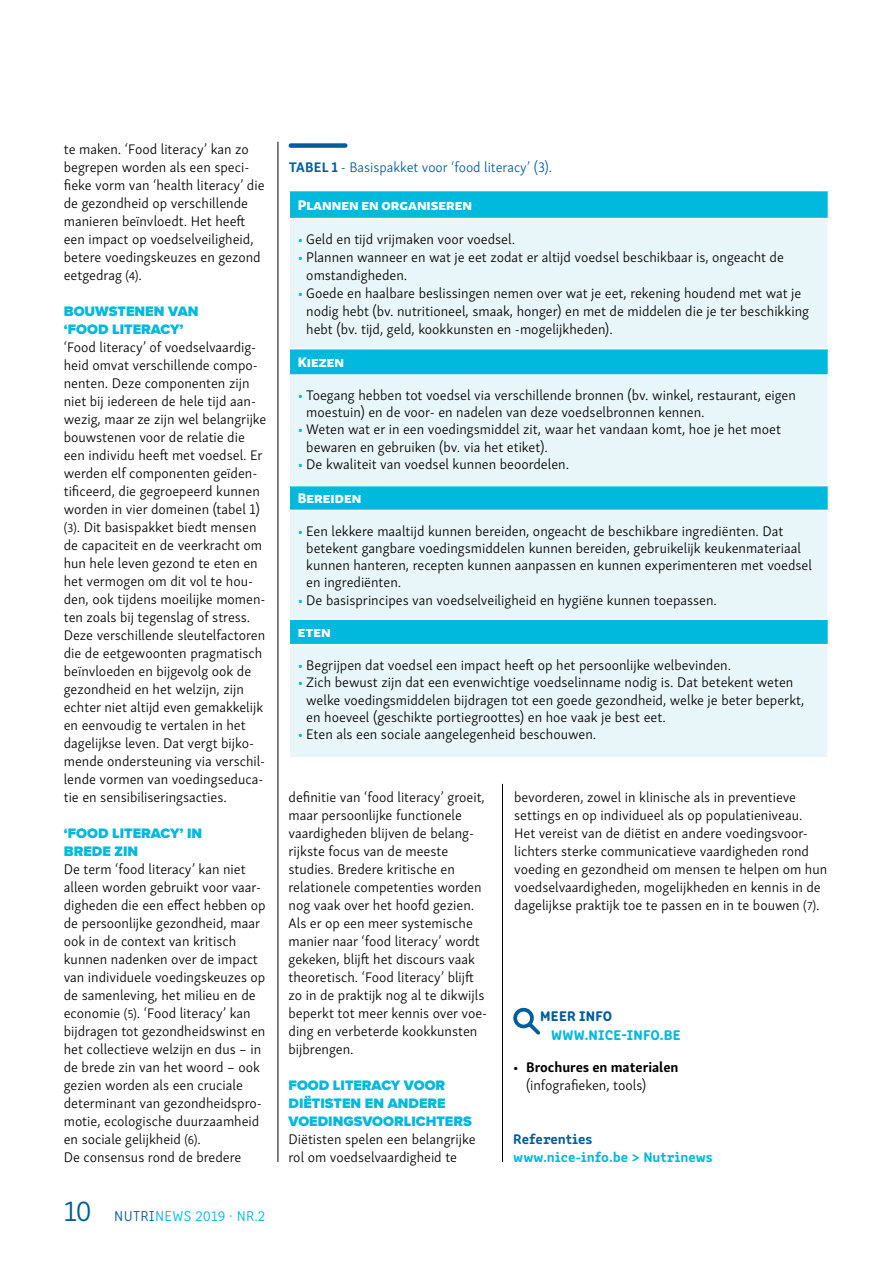
<style>
.page{position:relative;width:893px;height:1263px;background:#fff}
.page>*{position:absolute;margin:0;border:0;box-sizing:border-box;transform-origin:0 0}
.t1{font:300 15px "Clone Rounded";letter-spacing:.02em;color:#00b9dc}
.t2{font:300 14.25px/18px "Skolar Sans";color:#000}
.t3{font:900 14.25px/18px "Proxima Nova";color:#00b9dc}
.t4{font:300 14.25px "Skolar Sans";color:#005d9d}
.t5{font:14.25px "Skolar Sans Eb";color:#fff}
.t6{font:700 14.25px "Clone Rounded";color:#00b9dc}
.t7{font:700 14.25px "Skolar Sans";color:#000}
.t8{font:14.25px "Clone Rounded Eb";letter-spacing:.02em;color:#00b9dc}
.t9{font:700 14.25px "Clone Rounded";color:#005d9d}
.t10{font:14.25px "Clone Rounded Eb";letter-spacing:.02em;color:#005d9d}
.s1{font-size:12px}
.s2{font-size:30px;color:#005d9d}
.s3{color:#005d9d}
.s4{font-weight:700}
.s5{color:#00b9dc}
</style>
<div class="page">
<hr style="left:278px;top:142px;width:1px;height:1020px;background:#000">
<hr style="left:502px;top:784px;width:1px;height:378px;background:#000">
<svg style="left:290px;top:191px;width:538px;height:27px;background:#04badc"></svg>
<svg style="left:290px;top:219px;width:538px;height:538px;background:#c9edf5"></svg>
<hr style="left:289px;top:348px;width:540px;height:1px;background:#fff">
<hr style="left:289px;top:374px;width:540px;height:2px;background:#fff">
<hr style="left:289px;top:485px;width:540px;height:1px;background:#fff">
<hr style="left:289px;top:510px;width:540px;height:1px;background:#fff">
<hr style="left:289px;top:618px;width:540px;height:2px;background:#fff">
<hr style="left:289px;top:644px;width:540px;height:1px;background:#fff">
<div style="left:291px;top:143px;width:54px;height:5px;background:#005d9d"></div>
<svg style="left:513px;top:1007px;width:27px;height:28px"></svg>
<p class="t2" style="left:64px;top:139px;width:202px">te maken. ‘Food literacy’ kan zo begrepen worden als een speci&shy;fieke vorm van ‘health literacy’ die de gezondheid op verschillende manieren beïnvloedt. Het heeft een impact op voedselveiligheid, betere voedingskeuzes en gezond eetgedrag <span class="s1">(4)</span>.</p>
<p class="t3" style="left:64px;top:303px;width:136px">BOUWSTENEN VAN ‘FOOD LITERACY’</p>
<p class="t2" style="left:64px;top:337px;width:204px">‘Food literacy’ of voedselvaardig&shy;heid omvat verschillende compo&shy;nenten. Deze componenten zijn niet bij iedereen de hele tijd aan&shy;wezig, maar ze zijn wel belangrijke bouwstenen voor de relatie die een individu heeft met voedsel. Er werden elf componenten geïden&shy;tificeerd, die gegroepeerd kunnen worden in vier domeinen (tabel 1) <span class="s1">(3)</span>. Dit basispakket biedt mensen de capaciteit en de veerkracht om hun hele leven gezond te eten en het vermogen om dit vol te hou&shy;den, ook tijdens moeilijke momen&shy;ten zoals bij tegenslag of stress.<br>Deze verschillende sleutelfactoren die de eetgewoonten pragmatisch beïnvloeden en bijgevolg ook de gezondheid en het welzijn, zijn echter niet altijd even gemakkelijk en eenvoudig te vertalen in het dagelijkse leven. Dat vergt bijko&shy;mende ondersteuning via verschil&shy;lende vormen van voedingseduca&shy;tie en sensibiliseringsacties.</p>
<p class="t3" style="left:64px;top:825px;width:140px">‘FOOD LITERACY’ IN<br>BREDE ZIN</p>
<p class="t2" style="left:64px;top:859px;width:203px">De term ‘food literacy’ kan niet alleen worden gebruikt voor vaar&shy;digheden die een effect hebben op de persoonlijke gezondheid, maar ook in de context van kritisch kunnen nadenken over de impact van individuele voedingskeuzes op de samenleving, het milieu en de economie <span class="s1">(5)</span>. ‘Food literacy’ kan bijdragen tot gezondheidswinst en het collectieve welzijn en dus – in de brede zin van het woord – ook gezien worden als een cruciale determinant van gezondheidspro&shy;motie, ecologische duurzaamheid en sociale gelijkheid <span class="s1">(6)</span>.<br>De consensus rond de bredere</p>
<p class="t1" style="left:64px;top:1205px;width:203px"><span class="s2">10</span> <span class="s3">NUTRI</span>NEWS 2019 · NR.2</p>
<p class="t4" style="left:289px;top:156px;width:265px"><span class="s4">TABEL 1</span> - Basispakket voor ‘food literacy’ (3).</p>
<p class="t5" style="left:298px;top:193px;width:176px">Plannen en organiseren</p>
<p class="t2" style="left:298px;top:229px;width:219px"><span class="s5">•</span> Geld en tijd vrijmaken voor voedsel.</p>
<p class="t2" style="left:306px;top:247px;width:479px;text-indent:-9px"><span class="s5">•</span> Plannen wanneer en wat je eet zodat er altijd voedsel beschikbaar is, ongeacht de omstandigheden.</p>
<p class="t2" style="left:306px;top:283px;width:504px;text-indent:-9px"><span class="s5">•</span> Goede en haalbare beslissingen nemen over wat je eet, rekening houdend met wat je nodig hebt (bv. nutritioneel, smaak, honger) en met de middelen die je ter beschikking hebt (bv. tijd, geld, kookkunsten en -mogelijkheden).</p>
<p class="t5" style="left:298px;top:350px;width:48px">Kiezen</p>
<p class="t2" style="left:306px;top:386px;width:491px;line-height:17.1px;text-indent:-9px"><span class="s5">•</span> Toegang hebben tot voedsel via verschillende bronnen (bv. winkel, restaurant, eigen moestuin) en de voor- en nadelen van deze voedselbronnen kennen.</p>
<p class="t2" style="left:306px;top:420px;width:476px;line-height:17.1px;text-indent:-9px"><span class="s5">•</span> Weten wat er in een voedingsmiddel zit, waar het vandaan komt, hoe je het moet bewaren en gebruiken (bv. via het etiket).</p>
<p class="t2" style="left:298px;top:454px;width:273px"><span class="s5">•</span> De kwaliteit van voedsel kunnen beoordelen.</p>
<p class="t5" style="left:298px;top:486px;width:65px">Bereiden</p>
<p class="t2" style="left:306px;top:522px;width:507px;line-height:17.1px;text-indent:-9px"><span class="s5">•</span> Een lekkere maaltijd kunnen bereiden, ongeacht de beschikbare ingrediënten. Dat betekent gangbare voedingsmiddelen kunnen bereiden, gebruikelijk keukenmateriaal kunnen hanteren, recepten kunnen aanpassen en kunnen experimenteren met voedsel en ingrediënten.</p>
<p class="t2" style="left:298px;top:590px;width:421px"><span class="s5">•</span> De basisprincipes van voedselveiligheid en hygiëne kunnen toepassen.</p>
<p class="t5" style="left:298px;top:620px;width:35px">eten</p>
<p class="t2" style="left:298px;top:655px;width:435px"><span class="s5">•</span> Begrijpen dat voedsel een impact heeft op het persoonlijke welbevinden.</p>
<p class="t2" style="left:306px;top:673px;width:500px;line-height:17.1px;text-indent:-9px"><span class="s5">•</span> Zich bewust zijn dat een evenwichtige voedselinname nodig is. Dat betekent weten welke voedingsmiddelen bijdragen tot een goede gezondheid, welke je beter beperkt, en hoeveel (geschikte portiegroottes) en hoe vaak je best eet.</p>
<p class="t2" style="left:298px;top:724px;width:300px"><span class="s5">•</span> Eten als een sociale aangelegenheid beschouwen.</p>
<p class="t2" style="left:289px;top:787px;width:200px">definitie van ‘food literacy’ groeit, maar persoonlijke functionele vaardigheden blijven de belang&shy;rijkste focus van de meeste studies. Bredere kritische en relationele competenties worden nog vaak over het hoofd gezien.<br>Als er op een meer systemische manier naar ‘food literacy’ wordt gekeken, blijft het discours vaak theoretisch. ‘Food literacy’ blijft zo in de praktijk nog al te dikwijls beperkt tot meer kennis over voe&shy;ding en verbeterde kookkunsten bijbrengen.</p>
<p class="t3" style="left:289px;top:1077px;width:185px">FOOD LITERACY VOOR<br>DIËTISTEN EN ANDERE<br>VOEDINGSVOORLICHTERS</p>
<p class="t2" style="left:289px;top:1129px;width:189px">Diëtisten spelen een belangrijke rol om voedselvaardigheid te</p>
<p class="t2" style="left:514px;top:787px;width:314px">bevorderen, zowel in klinische als in preventieve settings en op individueel als op populatieniveau.<br>Het vereist van de diëtist en andere voedingsvoor&shy;lichters sterke communicatieve vaardigheden rond voeding en gezondheid om mensen te helpen om hun voedselvaardigheden, mogelijkheden en kennis in de dagelijkse praktijk toe te passen en in te bouwen <span class="s1">(7)</span>.</p>
<p class="t10" style="left:540px;top:1005px;width:74px">MEER INFO</p>
<p class="t8" style="left:551px;top:1023px;width:131px">WWW.NICE-INFO.BE</p>
<p class="t7" style="left:513px;top:1055px;width:167px">• Brochures en materialen</p>
<p class="t2" style="left:526px;top:1075px;width:122px">(infografieken, tools)</p>
<p class="t9" style="left:513px;top:1127px;width:81px">Referenties</p>
<p class="t6" style="left:513px;top:1145px;width:201px">www.nice-info.be &gt; Nutrinews</p>
</div>
